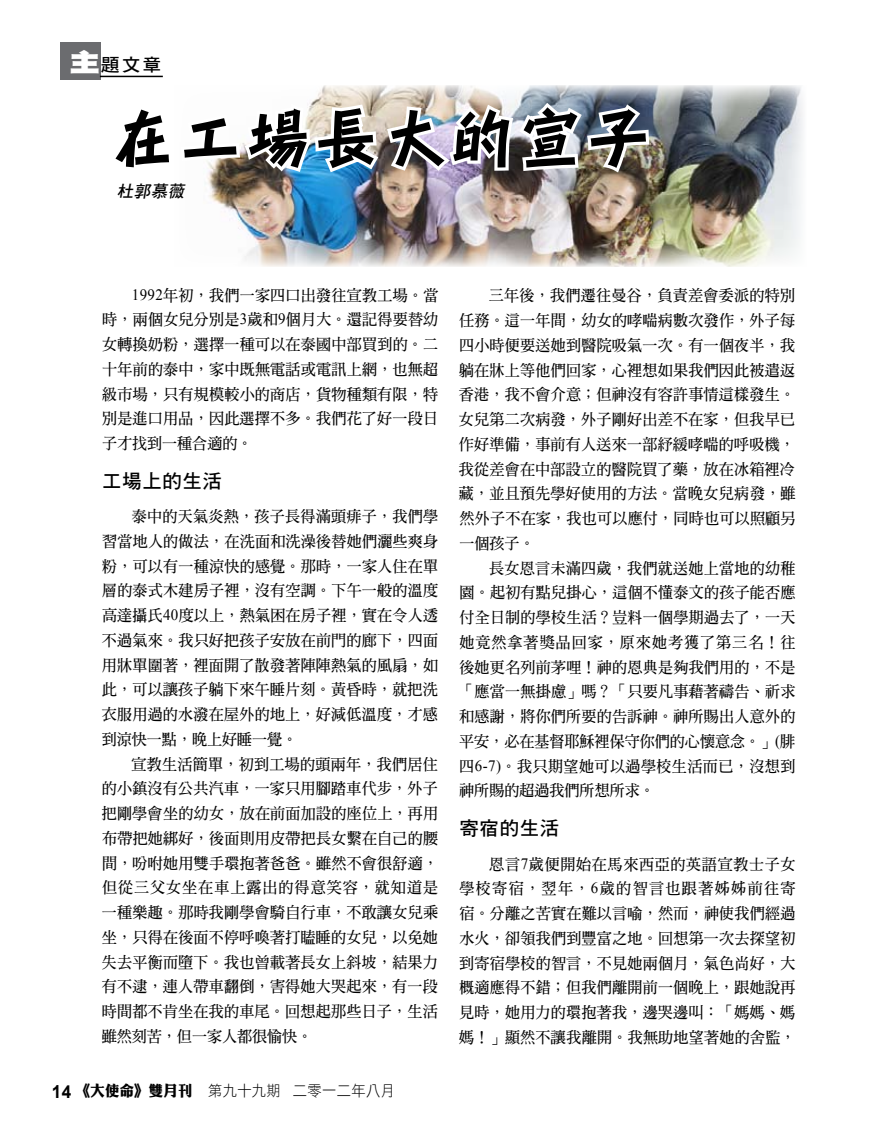
<style>
.page{position:relative;width:885px;height:1134px;background:#fff}
.page>*{position:absolute;margin:0;border:0;box-sizing:border-box;transform-origin:0 0}
.t1{font:66px "DF Ying Hei Std W7";letter-spacing:.03em;color:#000}
.t2{font:19.5px "DF Hei Std W7";letter-spacing:.03em;color:#000}
.t3{font:17.85px "DF Hei Std W7";color:#000;scale:1.06 1}
.t4{font:italic 16.5px "DF Hei Std W7";color:#000}
.t5{font:15.75px/24.8px "DF Ming Bd HK BF";letter-spacing:.02em;color:#000;text-align:justify;scale:.95 1}
.t6{font:15px "DF Hei Std W3";letter-spacing:.025em;color:#000;scale:.95 1}
.s1{font-family:"DF Hei Std W12";font-size:25.5px;color:#fff}
.s2{font-family:"Times New Roman"}
.s3{font-family:"Arial";font-weight:700;font-size:18px}
.s4{font-family:"DF Li King Hei Std W8"}
</style>
<div class="page">
<img style="left:205px;top:85px;width:598px;height:182px">
<div style="left:60px;top:43px;width:40px;height:37px;background:#6b6c6f"></div>
<hr style="left:100px;top:76px;width:63px;height:1px;background:#000">
<img style="left:205px;top:85px;width:447px;height:92px">
<p class="t3" style="left:70px;top:55px;width:88px"><span class="s1">主</span>題文章</p>
<h1 class="t1" style="left:109px;top:102px;width:543px">在工場長大的宣子</h1>
<p class="t4" style="left:117px;top:182px;width:72px">杜郭慕薇</p>
<p class="t5" style="left:102px;top:283px;width:355px;text-indent:30px"><span class="s2">1992</span>年初，我們一家四口出發往宣教工場。當時，兩個女兒分別是<span class="s2">3</span>歲和<span class="s2">9</span>個月大。還記得要替幼女轉換奶粉，選擇一種可以在泰國中部買到的。二十年前的泰中，家中既無電話或電訊上網，也無超級市場，只有規模較小的商店，貨物種類有限，特別是進口用品，因此選擇不多。我們花了好一段日子才找到一種合適的。</p>
<p class="t2" style="left:102px;top:470px;width:121px">工場上的生活</p>
<p class="t5" style="left:102px;top:504px;width:355px;text-indent:30px">泰中的天氣炎熱，孩子長得滿頭痱子，我們學習當地人的做法，在洗面和洗澡後替她們灑些爽身粉，可以有一種涼快的感覺。那時，一家人住在單層的泰式木建房子裡，沒有空調。下午一般的溫度高達攝氏<span class="s2">40</span>度以上，熱氣困在房子裡，實在令人透不過氣來。我只好把孩子安放在前門的廊下，四面用牀單圍著，裡面開了散發著陣陣熱氣的風扇，如此，可以讓孩子躺下來午睡片刻。黃昏時，就把洗衣服用過的水潑在屋外的地上，好減低溫度，才感到涼快一點，晚上好睡一覺。</p>
<p class="t5" style="left:102px;top:752px;width:355px;text-indent:30px">宣教生活簡單，初到工場的頭兩年，我們居住的小鎮沒有公共汽車，一家只用腳踏車代步，外子把剛學會坐的幼女，放在前面加設的座位上，再用布帶把她綁好，後面則用皮帶把長女繫在自己的腰間，吩咐她用雙手環抱著爸爸。雖然不會很舒適，但從三父女坐在車上露出的得意笑容，就知道是一種樂趣。那時我剛學會騎自行車，不敢讓女兒乘坐，只得在後面不停呼喚著打瞌睡的女兒，以免她失去平衡而墮下。我也曾載著長女上斜坡，結果力有不逮，連人帶車翻倒，害得她大哭起來，有一段時間都不肯坐在我的車尾。回想起那些日子，生活雖然刻苦，但一家人都很愉快。</p>
<p class="t6" style="left:52px;top:1083px;width:362px"><span class="s3">14</span> <span class="s4">《大使命》雙月刊</span> 第九十九期 二零一二年八月</p>
<p class="t5" style="left:458px;top:283px;width:356px;text-indent:30px">三年後，我們遷往曼谷，負責差會委派的特別任務。這一年間，幼女的哮喘病數次發作，外子每四小時便要送她到醫院吸氣一次。有一個夜半，我躺在牀上等他們回家，心裡想如果我們因此被遣返香港，我不會介意；但神沒有容許事情這樣發生。女兒第二次病發，外子剛好出差不在家，但我早已作好準備，事前有人送來一部紓緩哮喘的呼吸機，我從差會在中部設立的醫院買了藥，放在冰箱裡冷藏，並且預先學好使用的方法。當晚女兒病發，雖然外子不在家，我也可以應付，同時也可以照顧另一個孩子。</p>
<p class="t5" style="left:459px;top:556px;width:355px;text-indent:30px">長女恩言未滿四歲，我們就送她上當地的幼稚園。起初有點兒掛心，這個不懂泰文的孩子能否應付全日制的學校生活？豈料一個學期過去了，一天她竟然拿著獎品回家，原來她考獲了第三名！往後她更名列前茅哩！神的恩典是夠我們用的，不是「應當一無掛慮」嗎？「只要凡事藉著禱告、祈求和感謝，將你們所要的告訴神。神所賜出人意外的平安，必在基督耶穌裡保守你們的心懷意念。」<span class="s2">(</span>腓四<span class="s2">6-7)</span>。我只期望她可以過學校生活而已，沒想到神所賜的超過我們所想所求。</p>
<p class="t2" style="left:459px;top:817px;width:101px">寄宿的生活</p>
<p class="t5" style="left:459px;top:851px;width:355px;text-indent:30px">恩言<span class="s2">7</span>歲便開始在馬來西亞的英語宣教士子女學校寄宿，翌年，<span class="s2">6</span>歲的智言也跟著姊姊前往寄宿。分離之苦實在難以言喻，然而，神使我們經過水火，卻領我們到豐富之地。回想第一次去探望初到寄宿學校的智言，不見她兩個月，氣色尚好，大概適應得不錯；但我們離開前一個晚上，跟她說再見時，她用力的環抱著我，邊哭邊叫：「媽媽、媽媽！」顯然不讓我離開。我無助地望著她的舍監，</p>
</div>
